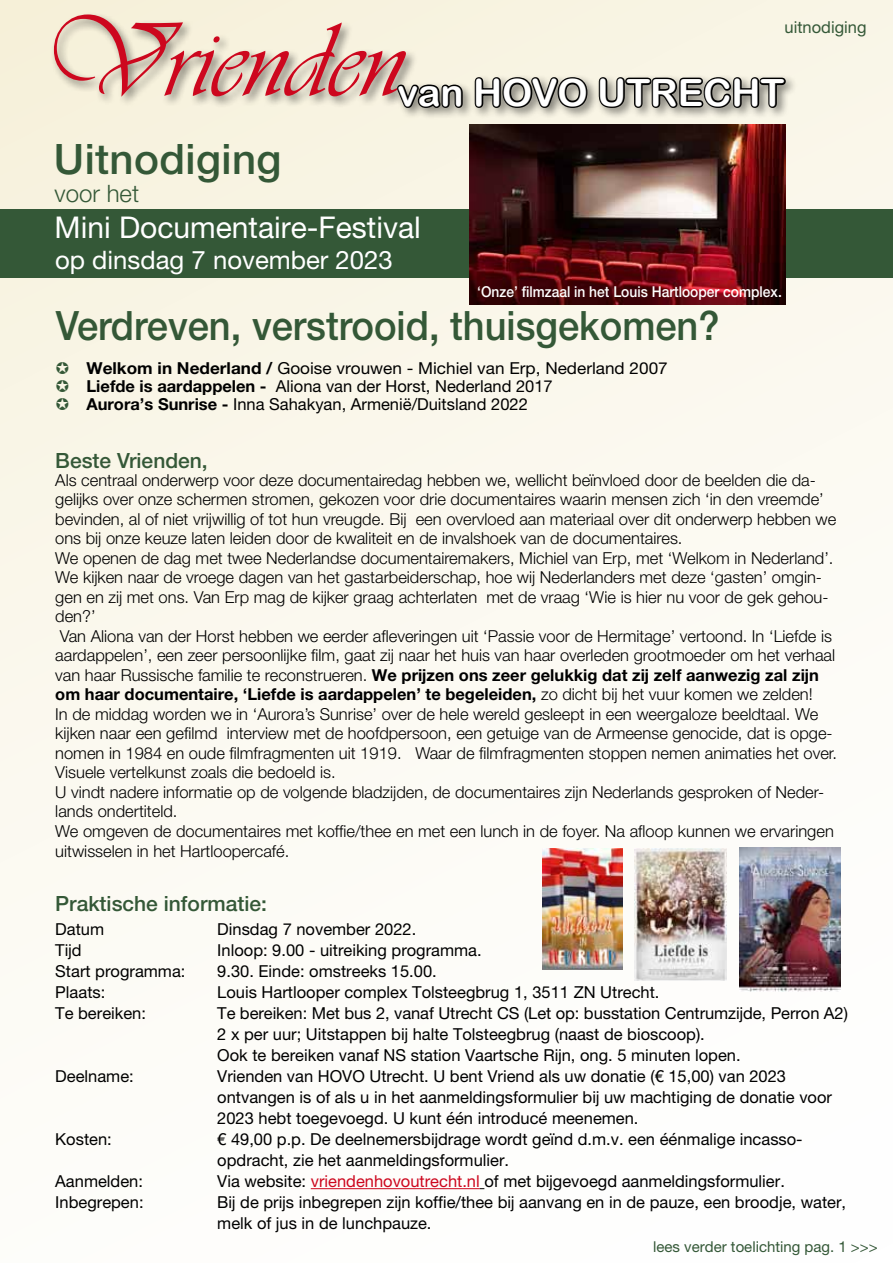
<style>
.page{position:relative;width:893px;height:1263px;background:#fff}
.page>*{position:absolute;margin:0;border:0;box-sizing:border-box;transform-origin:0 0}
.t1{font:109.5px "Vivaldii";color:#cd071e}
.t2{font:500 42px "Helvetica Neue LT Pro";letter-spacing:.01em;color:#345837}
.t3{font:500 40.5px "Helvetica Neue LT Pro";color:#345837;scale:.94 1}
.t4{font:37.5px "Arial Rounded MT Bold";color:#fff}
.t5{font:30px "Helvetica Neue LT Pro";color:#fff}
.t6{font:25.5px "Helvetica Neue LT Pro";color:#fff}
.t7{font:300 24px "Helvetica Neue LT Pro";color:#345837}
.t8{font:500 21px "Helvetica Neue LT Pro";color:#345837}
.t9{font:300 16.5px/19.5px "Helvetica Neue LT Pro";color:#000}
.t10{font:16.5px/21px "Helvetica Neue LT Pro";color:#000}
.t11{font:16.5px/18px "Helvetica Neue LT Pro";color:#000;scale:1.04 1}
.t12{font:16.5px "Helvetica Neue LT Pro";color:#345837}
.t13{font:500 15px "Helvetica Neue LT Pro";color:#fff;scale:.92 1}
.t14{font:15px "Helvetica Neue LT Pro";color:#345837}
.s1{font-weight:700}
.s2{color:#cd071e}
</style>
<div class="page">
<div style="left:0;top:0;width:893px;height:1263px;background:linear-gradient(to bottom,#f8f3e1,#fefeff)"></div>
<div style="left:0;top:209px;width:893px;height:69px;background:#345837"></div>
<div style="left:50px;top:11px;width:368px;height:98px;background:#000;opacity:.47"></div>
<div style="left:394px;top:74px;width:404px;height:46px;background:#000;opacity:.47"></div>
<svg style="left:395px;top:82px;width:70px;height:28px;background:#68665f"></svg>
<svg style="left:472px;top:75px;width:117px;height:35px;background:#76746c"></svg>
<svg style="left:596px;top:75px;width:192px;height:35px;background:#76746d"></svg>
<hr style="left:311px;top:1188px;width:169px;height:1px;background:#cd071e">
<img style="left:739px;top:847px;width:101px;height:145px">
<img style="left:542px;top:848px;width:81px;height:121px">
<img style="left:635px;top:848px;width:92px;height:132px">
<img style="left:470px;top:124px;width:316px;height:180px">
<svg style="left:57px;top:362px;width:12px;height:12px"></svg>
<svg style="left:57px;top:380px;width:12px;height:12px"></svg>
<svg style="left:57px;top:398px;width:12px;height:12px"></svg>
<h1 class="t1" style="left:38px;top:-3px;width:366px">Vrienden</h1>
<p class="t12" style="left:784px;top:17px;width:83px">uitnodiging</p>
<h3 class="t4" style="left:398px;top:70px;width:388px">van HOVO UTRECHT</h3>
<h2 class="t2" style="left:54px;top:134px;width:229px">Uitnodiging</h2>
<h3 class="t7" style="left:55px;top:179px;width:86px">voor het</h3>
<h3 class="t5" style="left:55px;top:210px;width:368px">Mini Documentaire-Festival</h3>
<h3 class="t6" style="left:55px;top:245px;width:339px">op dinsdag 7 november 2023</h3>
<p class="t13" style="left:477px;top:282px;width:332px">‘Onze’ filmzaal in het Louis Hartlooper complex.</p>
<h3 class="t3" style="left:56px;top:302px;width:708px">Verdreven, verstrooid, thuisgekomen?</h3>
<p class="t11" style="left:86px;top:359px;width:560px"><span class="s1">Welkom in Nederland /</span> Gooise vrouwen - Michiel van Erp, Nederland 2007<br><span class="s1">Liefde is aardappelen -</span> Aliona van der Horst, Nederland 2017<br><span class="s1">Aurora’s Sunrise -</span> Inna Sahakyan, Armenië/Duitsland 2022</p>
<p class="t8" style="left:55px;top:448px;width:154px">Beste Vrienden,</p>
<p class="t9" style="left:55px;top:470px;width:783px">Als centraal onderwerp voor deze documentairedag hebben we, wellicht beïnvloed door de beelden die da&shy;gelijks over onze schermen stromen, gekozen voor drie documentaires waarin mensen zich ‘in den vreemde’ bevinden, al of niet vrijwillig of tot hun vreugde. Bij een overvloed aan materiaal over dit onderwerp hebben we ons bij onze keuze laten leiden door de kwaliteit en de invalshoek van de documentaires.<br>We openen de dag met twee Nederlandse documentairemakers, Michiel van Erp, met ‘Welkom in Nederland’.<br>We kijken naar de vroege dagen van het gastarbeiderschap, hoe wij Nederlanders met deze ‘gasten’ omgin&shy;gen en zij met ons. Van Erp mag de kijker graag achterlaten met de vraag ‘Wie is hier nu voor de gek gehou&shy;den?’<br>Van Aliona van der Horst hebben we eerder afleveringen uit ‘Passie voor de Hermitage’ vertoond. In ‘Liefde is aardappelen’, een zeer persoonlijke film, gaat zij naar het huis van haar overleden grootmoeder om het verhaal van haar Russische familie te reconstrueren. <span class="s1">We prijzen ons zeer gelukkig dat zij zelf aanwezig zal zijn om haar documentaire, ‘Liefde is aardappelen’ te begeleiden,</span> zo dicht bij het vuur komen we zelden!<br>In de middag worden we in ‘Aurora’s Sunrise’ over de hele wereld gesleept in een weergaloze beeldtaal. We kijken naar een gefilmd interview met de hoofdpersoon, een getuige van de Armeense genocide, dat is opge&shy;nomen in 1984 en oude filmfragmenten uit 1919. Waar de filmfragmenten stoppen nemen animaties het over.<br>Visuele vertelkunst zoals die bedoeld is.<br>U vindt nadere informatie op de volgende bladzijden, de documentaires zijn Nederlands gesproken of Neder&shy;lands ondertiteld.<br>We omgeven de documentaires met koffie/thee en met een lunch in de foyer. Na afloop kunnen we ervaringen uitwisselen in het Hartloopercafé.</p>
<p class="t8" style="left:55px;top:891px;width:213px">Praktische informatie:</p>
<p class="t10" style="left:55px;top:918px;width:50px">Datum</p>
<p class="t10" style="left:217px;top:918px;width:201px">Dinsdag 7 november 2022.</p>
<p class="t10" style="left:55px;top:939px;width:28px">Tijd</p>
<p class="t10" style="left:217px;top:939px;width:266px">Inloop: 9.00 - uitreiking programma.</p>
<p class="t10" style="left:55px;top:960px;width:132px">Start programma:</p>
<p class="t10" style="left:217px;top:960px;width:221px">9.30. Einde: omstreeks 15.00.</p>
<p class="t10" style="left:55px;top:981px;width:52px">Plaats:</p>
<p class="t10" style="left:217px;top:981px;width:444px">Louis Hartlooper complex Tolsteegbrug 1, 3511 ZN Utrecht.</p>
<p class="t10" style="left:55px;top:1002px;width:92px">Te bereiken:</p>
<p class="t10" style="left:217px;top:1002px;width:632px">Te bereiken: Met bus 2, vanaf Utrecht CS (Let op: busstation Centrumzijde, Perron A2)<br>2 x per uur; Uitstappen bij halte Tolsteegbrug (naast de bioscoop).<br>Ook te bereiken vanaf NS station Vaartsche Rijn, ong. 5 minuten lopen.</p>
<p class="t10" style="left:55px;top:1065px;width:80px">Deelname:</p>
<p class="t10" style="left:217px;top:1065px;width:616px">Vrienden van HOVO Utrecht. U bent Vriend als uw donatie (€ 15,00) van 2023 ontvangen is of als u in het aanmeldingsformulier bij uw machtiging de donatie voor<br>2023 hebt toegevoegd. U kunt één introducé meenemen.</p>
<p class="t10" style="left:55px;top:1128px;width:58px">Kosten:</p>
<p class="t10" style="left:217px;top:1128px;width:587px">€ 49,00 p.p. De deelnemersbijdrage wordt geïnd d.m.v. een éénmalige incasso&shy;opdracht, zie het aanmeldingsformulier.</p>
<p class="t10" style="left:55px;top:1170px;width:89px">Aanmelden:</p>
<p class="t10" style="left:217px;top:1170px;width:569px">Via website: <span class="s2">vriendenhovoutrecht.nl</span> of met bijgevoegd aanmeldingsformulier.</p>
<p class="t10" style="left:55px;top:1191px;width:90px">Inbegrepen:</p>
<p class="t10" style="left:217px;top:1191px;width:630px">Bij de prijs inbegrepen zijn koffie/thee bij aanvang en in de pauze, een broodje, water, melk of jus in de lunchpauze.</p>
<p class="t14" style="left:653px;top:1237px;width:226px">lees verder toelichting pag. 1 &gt;&gt;&gt;</p>
</div>
